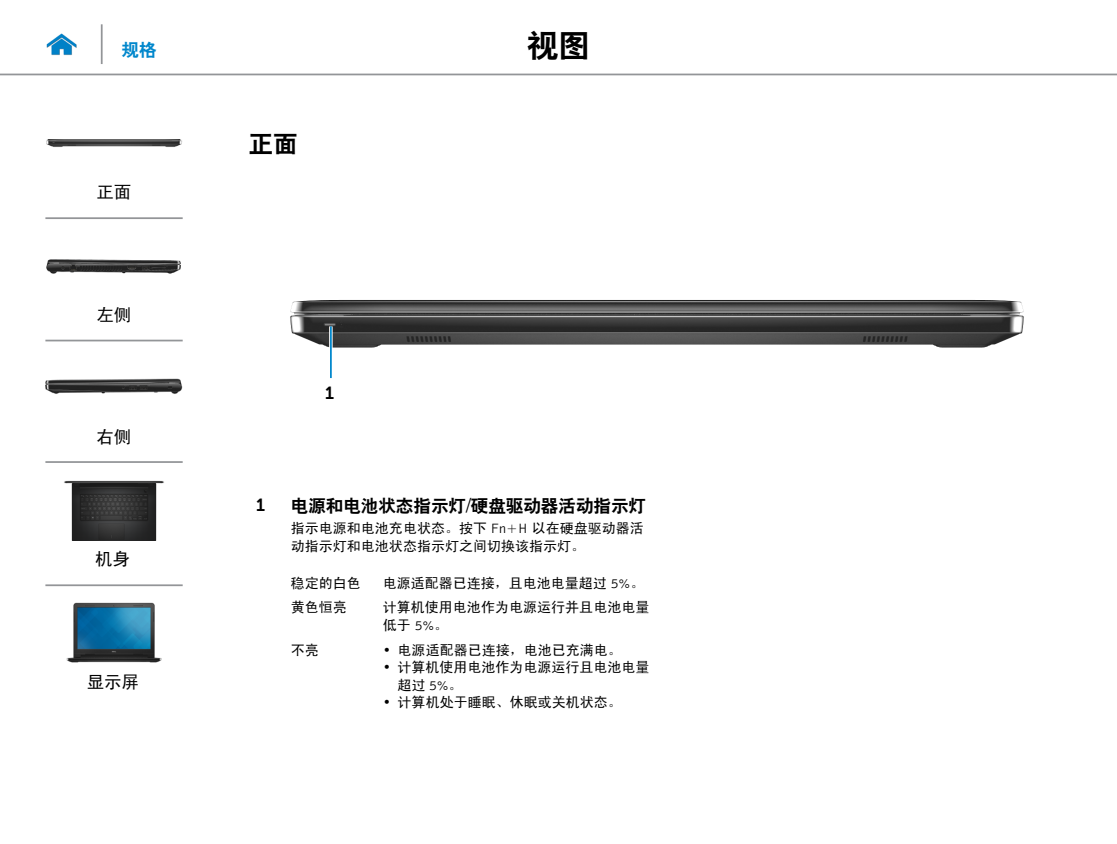
<style>
.page{position:relative;width:1117px;height:844px;background:#fff}
.page>*{position:absolute;margin:0;border:0;box-sizing:border-box;transform-origin:0 0}
.t1{font:31.5px "Heiti CSEG";color:#000}
.Head2{font:24.5px "Heiti CSEG";color:#000}
.Callout_Head{font:17.5px "Heiti CSEG";color:#000}
.t2{font:17.5px "Sim Hei";color:#000}
.Brand{font:17.5px "Museo Sans For Dell 700";color:#010000}
.Hyperlink{font:17.5px "Heiti CSEG";color:#0087cc}
.Callout_description{font:14px/17.5px "Sim Hei";color:#000}
.s1{font-family:"Bell Gothic BT";font-weight:900}
.s2{font-family:"Bell Gothic BT"}
</style>
<div class="page">
<hr style="left:0;top:74px;width:1116px;height:1px;background:#939598">
<img style="left:46px;top:33px;width:31px;height:23px">
<img style="left:290px;top:300px;width:734px;height:48px">
<hr style="left:329px;top:326px;width:3px;height:52px;background:#fff">
<hr style="left:330px;top:326px;width:2px;height:52px;background:#0087cc">
<hr style="left:101px;top:24px;width:2px;height:40px;background:#939598">
<img style="left:46px;top:139px;width:136px;height:8px">
<img style="left:46px;top:259px;width:135px;height:15px">
<img style="left:45px;top:378px;width:137px;height:16px">
<img style="left:64px;top:480px;width:100px;height:60px">
<img style="left:66px;top:602px;width:95px;height:60px">
<hr style="left:45px;top:217px;width:138px;height:2px;background:#939598">
<hr style="left:45px;top:339px;width:138px;height:2px;background:#939598">
<hr style="left:45px;top:461px;width:138px;height:2px;background:#939598">
<hr style="left:45px;top:584px;width:138px;height:2px;background:#939598">
<p class="Hyperlink" style="left:122px;top:41px;width:36px">规格</p>
<h1 class="t1" style="left:527px;top:30px;width:64px">视图</h1>
<p class="t2" style="left:96px;top:183px;width:36px">正面</p>
<p class="t2" style="left:96px;top:305px;width:36px">左侧</p>
<p class="t2" style="left:96px;top:428px;width:36px">右侧</p>
<p class="t2" style="left:95px;top:550px;width:37px">机身</p>
<p class="t2" style="left:87px;top:673px;width:54px">显示屏</p>
<p class="Head2" style="left:249px;top:131px;width:50px">正面</p>
<p class="Brand" style="left:325px;top:383px;width:10px">1</p>
<p class="Brand" style="left:256px;top:494px;width:10px">1</p>
<p class="Callout_Head" style="left:291px;top:496px;width:356px">电源和电池状态指示灯<span class="s1">/</span>硬盘驱动器活动指示灯</p>
<p class="Callout_description" style="left:291px;top:519px;width:354px">指示电源和电池充电状态。按下 <span class="s2">Fn+H</span> 以在硬盘驱动器活动指示灯和电池状态指示灯之间切换该指示灯。</p>
<p class="Callout_description" style="left:291px;top:573px;width:71px">稳定的白色</p>
<p class="Callout_description" style="left:382px;top:573px;width:263px">电源适配器已连接，且电池电量超过 <span class="s2">5%</span>。</p>
<p class="Callout_description" style="left:291px;top:598px;width:57px">黄色恒亮</p>
<p class="Callout_description" style="left:382px;top:598px;width:268px">计算机使用电池作为电源运行并且电池电量低于 <span class="s2">5%</span>。</p>
<p class="Callout_description" style="left:291px;top:640px;width:29px">不亮</p>
<p class="Callout_description" style="left:382px;top:640px;width:240px"><span class="s2">•</span> 电源适配器已连接，电池已充满电。</p>
<p class="Callout_description" style="left:397px;top:658px;width:253px;text-indent:-15px"><span class="s2">•</span> 计算机使用电池作为电源运行且电池电量超过 <span class="s2">5%</span>。</p>
<p class="Callout_description" style="left:382px;top:693px;width:240px"><span class="s2">•</span> 计算机处于睡眠、休眠或关机状态。</p>
</div>
